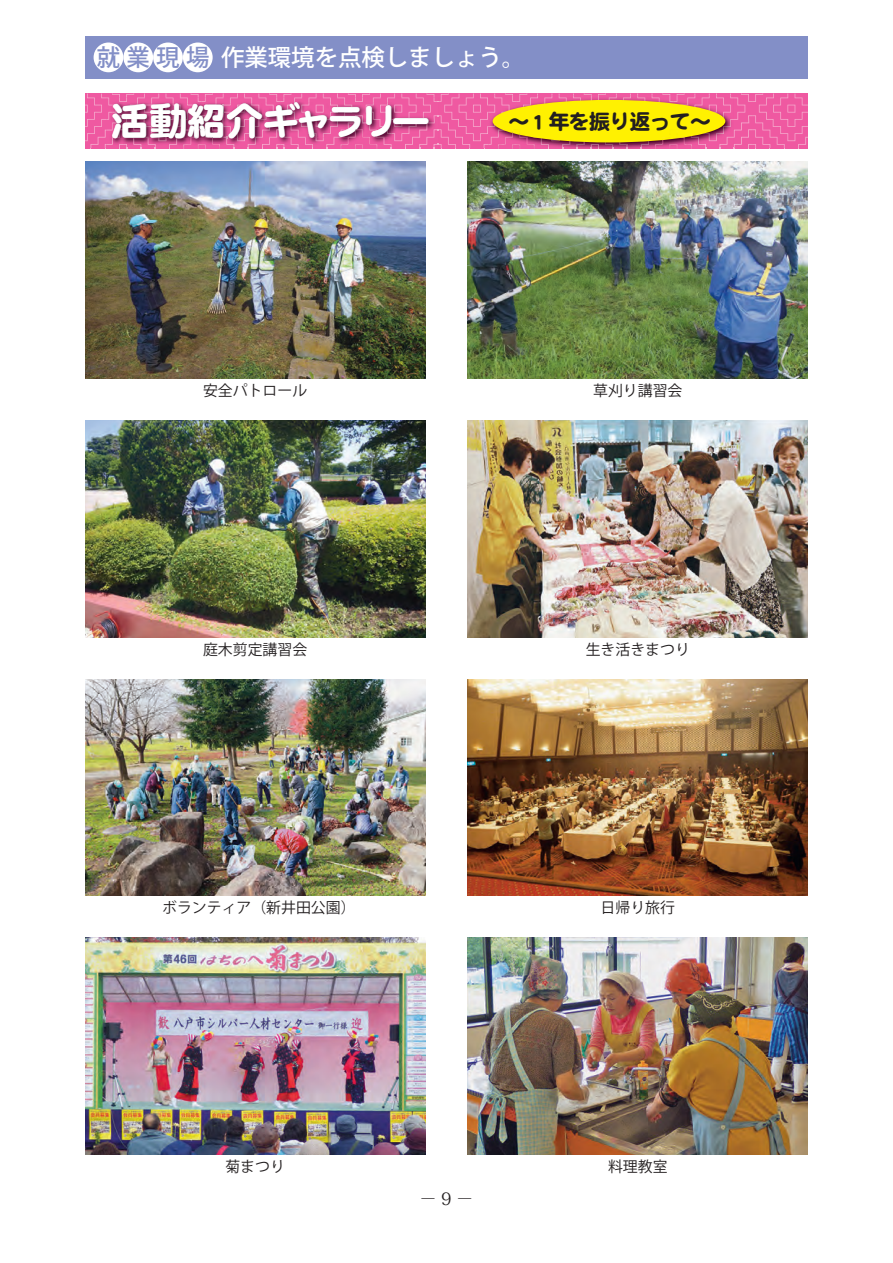
<style>
.page{position:relative;width:893px;height:1263px;background:#fff}
.page>*{position:absolute;margin:0;border:0;box-sizing:border-box;transform-origin:0 0}
.t1{font:38.25px "DF Maru Gothic Std W9 90 pv RKSJ H";letter-spacing:-.1em;color:#fff}
.t2{font:500 23.4px "Koz Go Pro";color:#fff}
.t3{font:500 23.4px "Koz Go Std";color:#838fc7}
.t4{font:21.3px "DF Maru Gothic Std W9 90 pv RKSJ H";letter-spacing:-.05em;color:#231f20}
.t5{font:17.25px "Koz Min Pro";color:#231f20}
.t6{font:14.85px "Koz Go Std";color:#231f20}
</style>
<div class="page">
<img style="left:85px;top:162px;width:340px;height:216px">
<img style="left:468px;top:162px;width:340px;height:216px">
<img style="left:85px;top:420px;width:340px;height:217px">
<img style="left:468px;top:420px;width:340px;height:217px">
<img style="left:85px;top:679px;width:340px;height:217px">
<img style="left:468px;top:679px;width:340px;height:217px">
<img style="left:85px;top:938px;width:340px;height:216px">
<img style="left:468px;top:938px;width:340px;height:216px">
<div style="left:85px;top:36px;width:723px;height:43px;background:#838fc7"></div>
<div style="left:94px;top:43px;width:29px;height:29px;background:#fff;border-radius:50%"></div>
<div style="left:123px;top:43px;width:30px;height:29px;background:#fff;border-radius:50%"></div>
<div style="left:153px;top:43px;width:30px;height:29px;background:#fff;border-radius:50%"></div>
<div style="left:183px;top:43px;width:30px;height:29px;background:#fff;border-radius:50%"></div>
<img style="left:495px;top:102px;width:199px;height:47px">
<svg style="left:85px;top:94px;width:410px;height:55px;background:#cb6295"></svg>
<img style="left:488px;top:96px;width:21px;height:19px">
<img style="left:488px;top:115px;width:13px;height:30px">
<svg style="left:505px;top:94px;width:22px;height:8px"></svg>
<img style="left:523px;top:96px;width:61px;height:45px">
<img style="left:562px;top:140px;width:65px;height:8px">
<img style="left:534px;top:137px;width:15px;height:11px">
<svg style="left:584px;top:94px;width:22px;height:6px"></svg>
<img style="left:602px;top:96px;width:65px;height:7px">
<img style="left:641px;top:140px;width:53px;height:8px">
<svg style="left:591px;top:144px;width:8px;height:5px"></svg>
<svg style="left:662px;top:94px;width:23px;height:8px"></svg>
<img style="left:680px;top:96px;width:14px;height:45px">
<svg style="left:694px;top:94px;width:114px;height:55px;background:#ea5fa1"></svg>
<img style="left:719px;top:130px;width:15px;height:18px">
<div style="left:493px;top:100px;width:232px;height:42px;background:#fff101;border-radius:50%"></div>
<img style="left:183px;top:129px;width:37px;height:20px">
<img style="left:341px;top:129px;width:36px;height:20px">
<img style="left:498px;top:129px;width:36px;height:20px">
<img style="left:655px;top:136px;width:37px;height:13px">
<h2 class="t3" style="left:97px;top:43px;width:114px">就業現場</h2>
<h2 class="t2" style="left:221px;top:43px;width:306px">作業環境を点検しましょう。</h2>
<h1 class="t1" style="left:111px;top:100px;width:321px">活動紹介ギャラリー</h1>
<h3 class="t4" style="left:508px;top:110px;width:205px">～１年を振り返って~</h3>
<p class="t6" style="left:203px;top:381px;width:106px">安全パトロール</p>
<p class="t6" style="left:593px;top:381px;width:91px">草刈り講習会</p>
<p class="t6" style="left:203px;top:640px;width:106px">庭木剪定講習会</p>
<p class="t6" style="left:586px;top:640px;width:106px">生き活きまつり</p>
<p class="t6" style="left:162px;top:898px;width:195px">ボランティア（新井田公園）</p>
<p class="t6" style="left:601px;top:898px;width:76px">日帰り旅行</p>
<p class="t6" style="left:225px;top:1157px;width:61px">菊まつり</p>
<p class="t6" style="left:608px;top:1157px;width:61px">料理教室</p>
<p class="t5" style="left:420px;top:1186px;width:55px">−9−</p>
</div>
